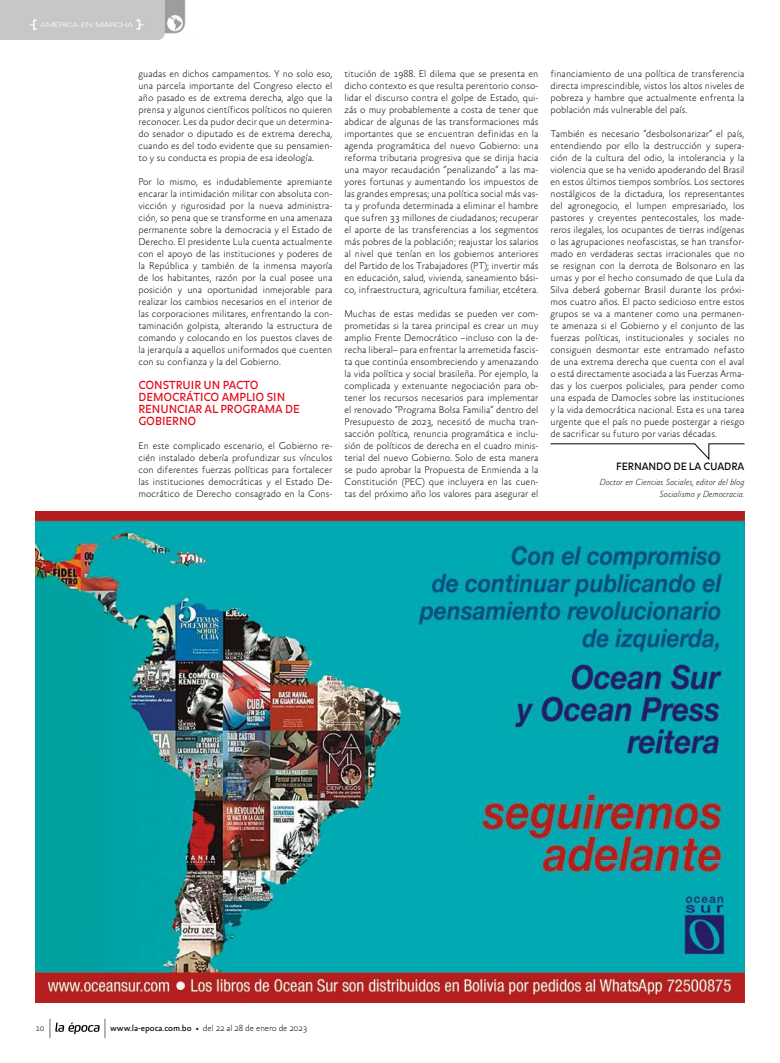
<style>
.page{position:relative;width:780px;height:1063px;background:#fff}
.page>*{position:absolute;margin:0;border:0;box-sizing:border-box;transform-origin:0 0}
.t1{font:100 20px "Absara Sans";color:#000;scale:.5 1}
.t2{font:11px/12px "Balance";color:#e30613}
.t3{font:100 10px/12px "Absara Sans";color:#000;text-align:justify}
.t4{font:10px "Balance";color:#000}
.t5{font:italic 100 9px/12px "Absara Sans";color:#000;text-align:right}
.t6{font:100 9px "Absara Sans";letter-spacing:-.01em;color:#000}
.s1{font-weight:400}
</style>
<div class="page">
<svg style="left:55px;top:1022px;width:45px;height:12px"></svg>
<img style="left:0;top:0;width:186px;height:40px">
<img style="left:35px;top:512px;width:709px;height:490px">
<svg style="left:550px;top:443px;width:195px;height:17px"></svg>
<p class="t3" style="left:138px;top:68px;width:195px">guadas en dichos campamentos. Y no solo eso, una parcela importante del Congreso electo el año pasado es de extrema derecha, algo que la prensa y algunos científicos políticos no quieren reconocer. Les da pudor decir que un determina&shy;do senador o diputado es de extrema derecha, cuando es del todo evidente que su pensamien&shy;to y su conducta es propia de esa ideología.</p>
<p class="t3" style="left:138px;top:176px;width:195px">Por lo mismo, es indudablemente apremiante encarar la intimidación militar con absoluta con&shy;vicción y rigurosidad por la nueva administra&shy;ción, so pena que se transforme en una amenaza permanente sobre la democracia y el Estado de Derecho. El presidente Lula cuenta actualmente con el apoyo de las instituciones y poderes de la República y también de la inmensa mayoría de los habitantes, razón por la cual posee una posición y una oportunidad inmejorable para realizar los cambios necesarios en el interior de las corporaciones militares, enfrentando la con&shy;taminación golpista, alterando la estructura de comando y colocando en los puestos claves de la jerarquía a aquellos uniformados que cuenten con su confianza y la del Gobierno.</p>
<p class="t2" style="left:138px;top:380px;width:163px">CONSTRUIR UN PACTO<br>DEMOCRÁTICO AMPLIO SIN<br>RENUNCIAR AL PROGRAMA DE<br>GOBIERNO</p>
<p class="t3" style="left:138px;top:440px;width:195px">En este complicado escenario, el Gobierno re&shy;cién instalado debería profundizar sus vínculos con diferentes fuerzas políticas para fortalecer las instituciones democráticas y el Estado De&shy;mocrático de Derecho consagrado en la Cons-</p>
<p class="t3" style="left:344px;top:68px;width:195px">titución de 1988. El dilema que se presenta en dicho contexto es que resulta perentorio conso&shy;lidar el discurso contra el golpe de Estado, qui&shy;zás o muy probablemente a costa de tener que abdicar de algunas de las transformaciones más importantes que se encuentran definidas en la agenda programática del nuevo Gobierno: una reforma tributaria progresiva que se dirija hacia una mayor recaudación “penalizando” a las ma&shy;yores fortunas y aumentando los impuestos de las grandes empresas; una política social más vas&shy;ta y profunda determinada a eliminar el hambre que sufren 33 millones de ciudadanos; recuperar el aporte de las transferencias a los segmentos más pobres de la población; reajustar los salarios al nivel que tenían en los gobiernos anteriores del Partido de los Trabajadores (PT); invertir más en educación, salud, vivienda, saneamiento bási&shy;co, infraestructura, agricultura familiar, etcétera.</p>
<p class="t3" style="left:344px;top:308px;width:195px">Muchas de estas medidas se pueden ver com&shy;prometidas si la tarea principal es crear un muy amplio Frente Democrático –incluso con la de&shy;recha liberal– para enfrentar la arremetida fascis&shy;ta que continúa ensombreciendo y amenazando la vida política y social brasileña. Por ejemplo, la complicada y extenuante negociación para ob&shy;tener los recursos necesarios para implementar el renovado “Programa Bolsa Familia” dentro del Presupuesto de 2023, necesitó de mucha tran&shy;sacción política, renuncia programática e inclu&shy;sión de políticos de derecha en el cuadro minis&shy;terial del nuevo Gobierno. Solo de esta manera se pudo aprobar la Propuesta de Enmienda a la Constitución (PEC) que incluyera en las cuen&shy;tas del próximo año los valores para asegurar el</p>
<p class="t3" style="left:550px;top:68px;width:195px">financiamiento de una política de transferencia directa imprescindible, vistos los altos niveles de pobreza y hambre que actualmente enfrenta la población más vulnerable del país.</p>
<p class="t3" style="left:550px;top:128px;width:195px">También es necesario “desbolsonarizar” el país, entendiendo por ello la destrucción y supera&shy;ción de la cultura del odio, la intolerancia y la violencia que se ha venido apoderando del Brasil en estos últimos tiempos sombríos. Los sectores nostálgicos de la dictadura, los representantes del agronegocio, el lumpen empresariado, los pastores y creyentes pentecostales, los made&shy;reros ilegales, los ocupantes de tierras indígenas o las agrupaciones neofascistas, se han transfor&shy;mado en verdaderas sectas irracionales que no se resignan con la derrota de Bolsonaro en las urnas y por el hecho consumado de que Lula da Silva deberá gobernar Brasil durante los próxi&shy;mos cuatro años. El pacto sedicioso entre estos grupos se va a mantener como una permanen&shy;te amenaza si el Gobierno y el conjunto de las fuerzas políticas, institucionales y sociales no consiguen desmontar este entramado nefasto de una extrema derecha que cuenta con el aval o está directamente asociada a las Fuerzas Arma&shy;das y los cuerpos policiales, para pender como una espada de Damocles sobre las instituciones y la vida democrática nacional. Esta es una tarea urgente que el país no puede postergar a riesgo de sacrificar su futuro por varias décadas.</p>
<p class="t4" style="left:616px;top:461px;width:130px">FERNANDO DE LA CUADRA</p>
<p class="t5" style="left:599px;top:476px;width:146px">Doctor en Ciencias Sociales, editor del blog<br>Socialismo y Democracia.</p>
<p class="t6" style="left:35px;top:1024px;width:10px">10</p>
<h1 class="t1" style="left:49px;top:1016px;width:7px">|</h1>
<h1 class="t1" style="left:104px;top:1016px;width:7px">|</h1>
<p class="t6" style="left:110px;top:1024px;width:198px"><span class="s1">www.la-epoca.com.bo</span> • del 22 al 28 de enero de 2023</p>
</div>
